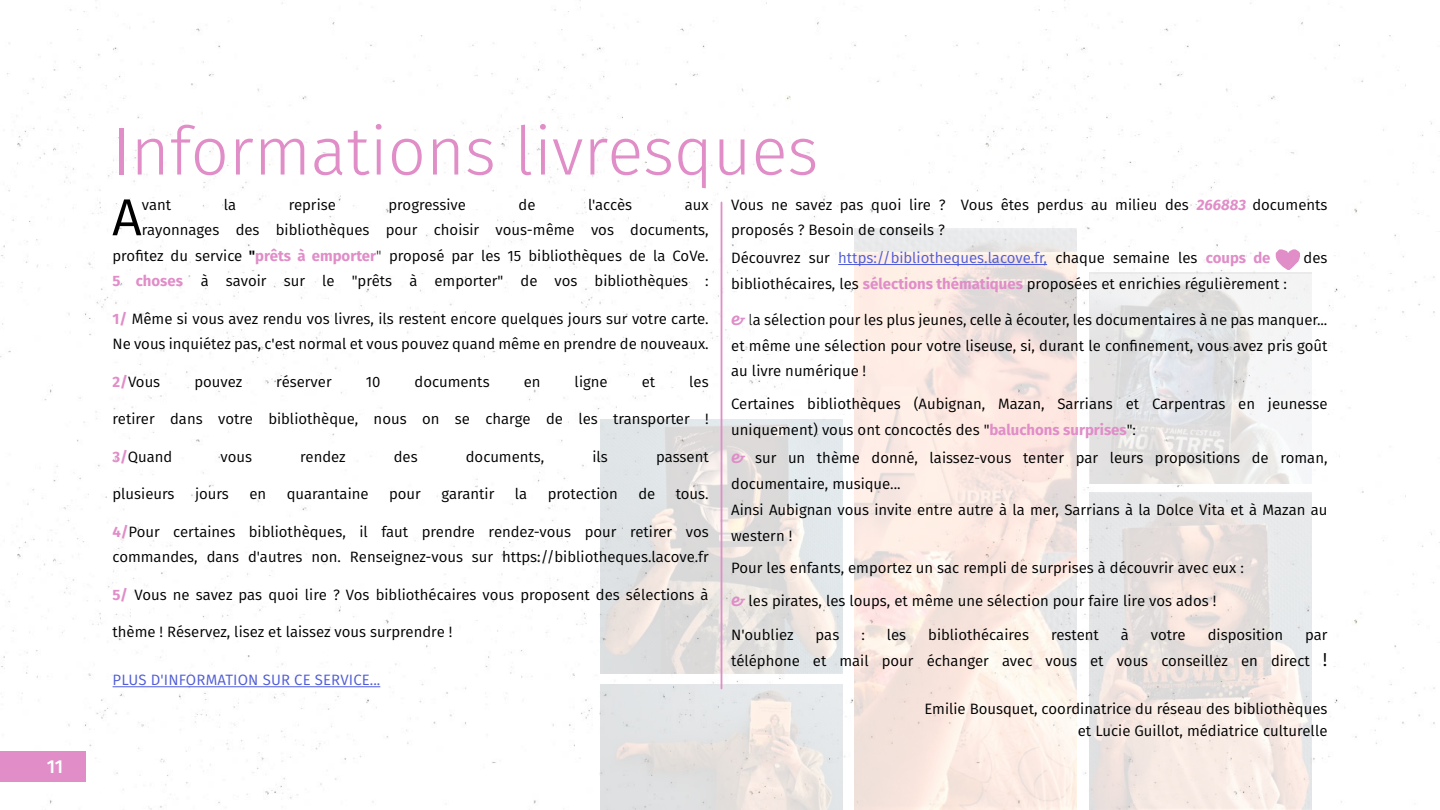
<style>
.page{position:relative;width:1440px;height:810px;background:#fff}
.page>*{position:absolute;margin:0;border:0;box-sizing:border-box;transform-origin:0 0}
.t1{font:300 67.12px "Fira Sans";color:#e08dc8}
.t2{font:52.05px "Fira Sans";color:#000}
.t3{font:500 18.75px "Fira Sans";color:#fff}
.t4{font:15px/25.5px "Fira Sans";color:#000}
.t5{font:15px "Fira Sans";color:#4f5cd6}
.s1{font-weight:700;font-style:italic;color:#e08dc8}
.s2{color:#000}
.s3{font-weight:700;color:#e08dc8}
.s4{font-weight:300}
.s5{font-weight:600}
.s6{font-size:18.75px}
</style>
<div class="page">
<img style="left:0;top:2px;width:478px;height:808px">
<img style="left:484px;top:0;width:476px;height:810px">
<img style="left:1089px;top:492px;width:223px;height:318px">
<img style="left:601px;top:685px;width:241px;height:125px">
<img style="left:1090px;top:275px;width:222px;height:209px">
<img style="left:854px;top:229px;width:223px;height:581px">
<img style="left:601px;top:419px;width:241px;height:255px">
<div style="left:0;top:752px;width:86px;height:30px;background:#e08dc8"></div>
<hr style="left:113px;top:686px;width:267px;height:1px;background:#4f5cd6">
<hr style="left:838px;top:264px;width:209px;height:1px;background:#4f5cd6">
<svg style="left:1275px;top:249px;width:26px;height:32px"></svg>
<hr style="left:721px;top:202px;width:1px;height:486px;background:#e08dc8">
<p class="t3" style="left:47px;top:752px;width:18px">11</p>
<h1 class="t1" style="left:112px;top:103px;width:708px">Informations livresques</h1>
<h2 class="t2" style="left:112px;top:178px;width:31px">A</h2>
<p class="t4" style="left:142px;top:191px;width:31px">vant</p>
<p class="t4" style="left:224px;top:191px;width:14px">la</p>
<p class="t4" style="left:289px;top:191px;width:49px">reprise</p>
<p class="t4" style="left:388px;top:191px;width:79px">progressive</p>
<p class="t4" style="left:519px;top:191px;width:18px">de</p>
<p class="t4" style="left:588px;top:191px;width:46px">l'accès</p>
<p class="t4" style="left:731px;top:191px;width:598px">Vous ne savez pas quoi lire ? Vous êtes perdus au milieu des <span class="s1">266883</span> documents proposés ? Besoin de conseils ?</p>
<p class="t5" style="left:731px;top:247px;width:541px"><span class="s2">Découvrez sur</span> https://bibliotheques.lacove.fr, <span class="s2">chaque semaine les</span> <span class="s3">coups de</span></p>
<p class="t4" style="left:1304px;top:245px;width:25px">des</p>
<p class="t4" style="left:731px;top:270px;width:557px">bibliothécaires, les <span class="s3">sélections thématiques</span> proposées et enrichies régulièrement :</p>
<p class="t4" style="left:731px;top:307px;width:598px;text-align:justify"><span class="s1">&amp;</span> <span class="s4">l</span>a sélection pour les plus jeunes, celle à écouter, les documentaires à ne pas manquer... et même une sélection pour votre liseuse, si, durant le confinement, vous avez pris goût au livre numérique !</p>
<p class="t4" style="left:731px;top:391px;width:598px">Certaines bibliothèques (Aubignan, Mazan, Sarrians et Carpentras en jeunesse uniquement) vous ont concoctés des "<span class="s3">baluchons surprises</span>":</p>
<p class="t4" style="left:731px;top:445px;width:598px;line-height:25.7px"><span class="s1">&amp;</span> sur un thème donné, laissez-vous tenter par leurs propositions de roman, documentaire, musique...<br>Ainsi Aubignan vous invite entre autre à la mer, Sarrians à la Dolce Vita et à Mazan au western !</p>
<p class="t4" style="left:731px;top:554px;width:514px">Pour les enfants, emportez un sac rempli de surprises à découvrir avec eux :</p>
<p class="t4" style="left:731px;top:587px;width:487px"><span class="s1">&amp;</span> les pirates, les loups, et même une sélection pour faire lire vos ados !</p>
<p class="t4" style="left:731px;top:622px;width:64px">N'oubliez</p>
<p class="t4" style="left:816px;top:622px;width:25px">pas</p>
<p class="t4" style="left:861px;top:622px;width:5px">:</p>
<p class="t4" style="left:887px;top:622px;width:21px">les</p>
<p class="t4" style="left:928px;top:622px;width:102px">bibliothécaires</p>
<p class="t4" style="left:1051px;top:622px;width:49px">restent</p>
<p class="t4" style="left:1121px;top:622px;width:10px">à</p>
<p class="t4" style="left:1151px;top:622px;width:36px">votre</p>
<p class="t4" style="left:1208px;top:622px;width:77px">disposition</p>
<p class="t4" style="left:113px;top:191px;width:598px;text-align:right">aux<br>rayonnages des bibliothèques pour choisir vous-même vos documents, profitez du service <span class="s5">"</span><span class="s3">prêts à emporter</span><span class="s4">"</span> proposé par les 15 bibliothèques de la CoVe.<br><span class="s3">5 choses</span> à savoir sur le "prêts à emporter" de vos bibliothèques :</p>
<p class="t4" style="left:113px;top:305px;width:598px"><span class="s3">1/</span> Même si vous avez rendu vos livres, ils restent encore quelques jours sur votre carte.<br>Ne vous inquiétez pas, c'est normal et vous pouvez quand même en prendre de nouveaux.</p>
<p class="t4" style="left:113px;top:368px;width:49px"><span class="s3">2/</span>Vous</p>
<p class="t4" style="left:194px;top:368px;width:49px">pouvez</p>
<p class="t4" style="left:276px;top:368px;width:57px">réserver</p>
<p class="t4" style="left:366px;top:368px;width:16px">10</p>
<p class="t4" style="left:415px;top:368px;width:77px">documents</p>
<p class="t4" style="left:524px;top:368px;width:18px">en</p>
<p class="t4" style="left:575px;top:368px;width:35px">ligne</p>
<p class="t4" style="left:642px;top:368px;width:15px">et</p>
<p class="t4" style="left:689px;top:368px;width:21px">les</p>
<p class="t4" style="left:113px;top:406px;width:598px">retirer dans votre bibliothèque, nous on se charge de les transporter !</p>
<p class="t4" style="left:113px;top:443px;width:61px"><span class="s3">3/</span>Quand</p>
<p class="t4" style="left:220px;top:443px;width:33px">vous</p>
<p class="t4" style="left:300px;top:443px;width:47px">rendez</p>
<p class="t4" style="left:394px;top:443px;width:25px">des</p>
<p class="t4" style="left:466px;top:443px;width:80px">documents,</p>
<p class="t4" style="left:592px;top:443px;width:17px">ils</p>
<p class="t4" style="left:656px;top:443px;width:54px">passent</p>
<p class="t4" style="left:113px;top:481px;width:64px">plusieurs</p>
<p class="t4" style="left:195px;top:481px;width:35px">jours</p>
<p class="t4" style="left:249px;top:481px;width:18px">en</p>
<p class="t4" style="left:287px;top:481px;width:83px">quarantaine</p>
<p class="t4" style="left:389px;top:481px;width:33px">pour</p>
<p class="t4" style="left:441px;top:481px;width:55px">garantir</p>
<p class="t4" style="left:515px;top:481px;width:14px">la</p>
<p class="t4" style="left:548px;top:481px;width:72px">protection</p>
<p class="t4" style="left:638px;top:481px;width:18px">de</p>
<p class="t4" style="left:676px;top:481px;width:34px">tous.</p>
<p class="t4" style="left:113px;top:518px;width:598px"><span class="s3">4/</span>Pour certaines bibliothèques, il faut prendre rendez-vous pour retirer vos commandes, dans d'autres non. Renseignez-vous sur https://bibliotheques.lacove.fr</p>
<p class="t4" style="left:113px;top:581px;width:598px"><span class="s3">5/</span> Vous ne savez pas quoi lire ? Vos bibliothécaires vous proposent des sélections à</p>
<p class="t4" style="left:113px;top:619px;width:341px">thème ! Réservez, lisez et laissez vous surprendre !</p>
<p class="t5" style="left:113px;top:669px;width:269px">PLUS D'INFORMATION SUR CE SERVICE...</p>
<p class="t4" style="left:731px;top:622px;width:598px;text-align:right">par<br>téléphone et mail pour échanger avec vous et vous conseillez en direct <span class="s6">!</span></p>
<p class="t4" style="left:924px;top:697px;width:405px;line-height:22.5px;text-align:right">Emilie Bousquet, coordinatrice du réseau des bibliothèques et Lucie Guillot, médiatrice culturelle</p>
</div>
